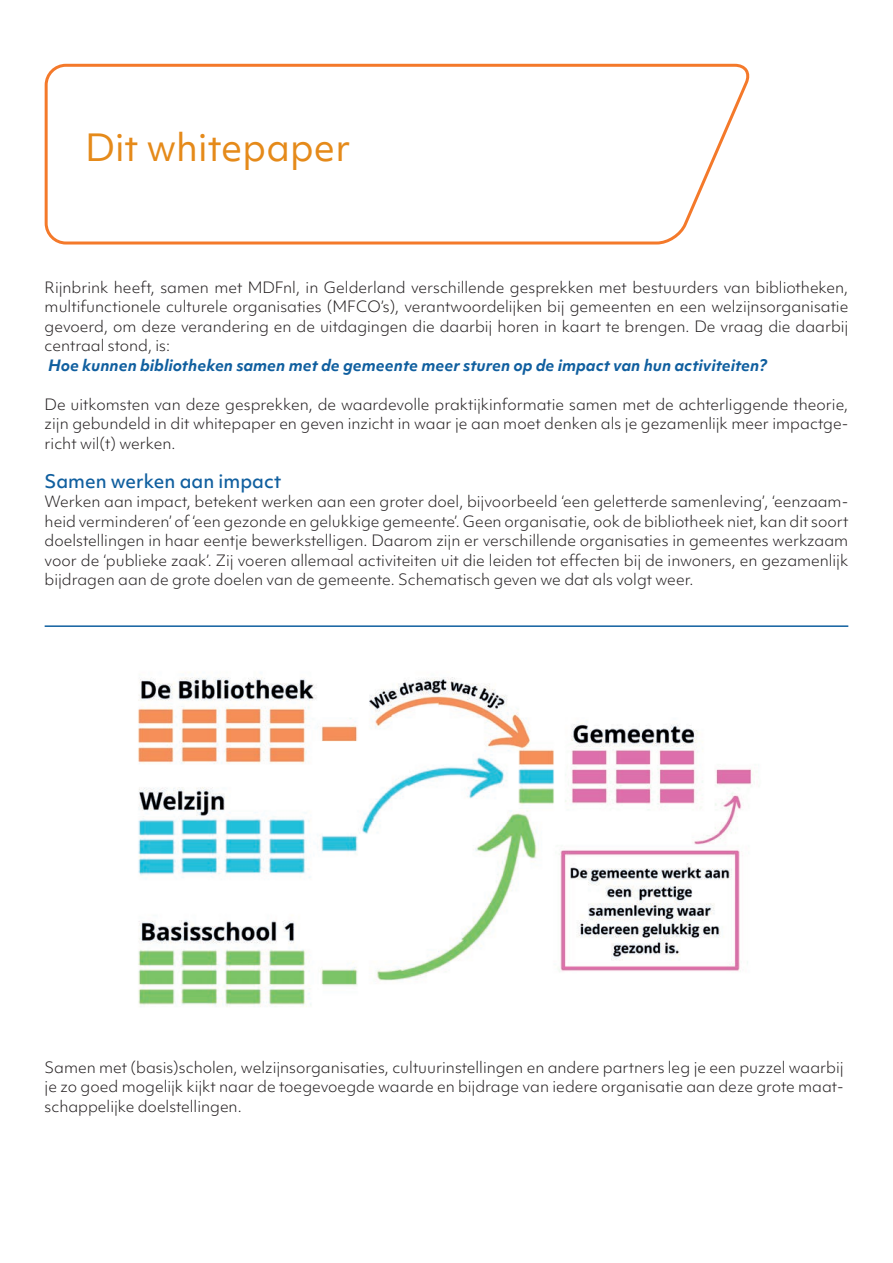
<style>
.page{position:relative;width:893px;height:1263px;background:#fff}
.page>*{position:absolute;margin:0;border:0;box-sizing:border-box;transform-origin:0 0}
.t1{font:36px "Objektiv Mk 1";color:#e58a1a}
.t2{font:500 18px "Objektiv Mk 1";color:#105f9f}
.t3{font:300 15px/19.5px "Objektiv Mk 1";color:#231f20;text-align:justify}
.t4{font:italic 700 15px "Objektiv Mk 1";color:#105f9f}
</style>
<div class="page">
<svg style="left:44px;top:63px;width:706px;height:182px"></svg>
<hr style="left:45px;top:625px;width:803px;height:2px;background:#105f9f">
<img style="left:138px;top:677px;width:615px;height:330px">
<h1 class="t1" style="left:85px;top:123px;width:267px">Dit whitepaper</h1>
<p class="t3" style="left:45px;top:277px;width:805px">Rijnbrink heeft, samen met MDFnl, in Gelderland verschillende gesprekken met bestuurders van bibliotheken, multifunctionele culturele organisaties (MFCO’s), verantwoordelijken bij gemeenten en een welzijnsorganisatie gevoerd, om deze verandering en de uitdagingen die daarbij horen in kaart te brengen. De vraag die daarbij centraal stond, is:</p>
<p class="t4" style="left:48px;top:354px;width:720px">Hoe kunnen bibliotheken samen met de gemeente meer sturen op de impact van hun activiteiten?</p>
<p class="t3" style="left:45px;top:394px;width:805px">De uitkomsten van deze gesprekken, de waardevolle praktijkinformatie samen met de achterliggende theorie, zijn gebundeld in dit whitepaper en geven inzicht in waar je aan moet denken als je gezamenlijk meer impactge&shy;richt wil(t) werken.</p>
<p class="t2" style="left:45px;top:468px;width:238px">Samen werken aan impact</p>
<p class="t3" style="left:45px;top:492px;width:805px">Werken aan impact, betekent werken aan een groter doel, bijvoorbeeld ‘een geletterde samenleving’, ‘eenzaam&shy;heid verminderen’ of ‘een gezonde en gelukkige gemeente’. Geen organisatie, ook de bibliotheek niet, kan dit soort doelstellingen in haar eentje bewerkstelligen. Daarom zijn er verschillende organisaties in gemeentes werkzaam voor de ‘publieke zaak’. Zij voeren allemaal activiteiten uit die leiden tot effecten bij de inwoners, en gezamenlijk bijdragen aan de grote doelen van de gemeente. Schematisch geven we dat als volgt weer.</p>
<p class="t3" style="left:45px;top:1057px;width:801px">Samen met (basis)scholen, welzijnsorganisaties, cultuurinstellingen en andere partners leg je een puzzel waarbij je zo goed mogelijk kijkt naar de toegevoegde waarde en bijdrage van iedere organisatie aan deze grote maat&shy;schappelijke doelstellingen.</p>
</div>
